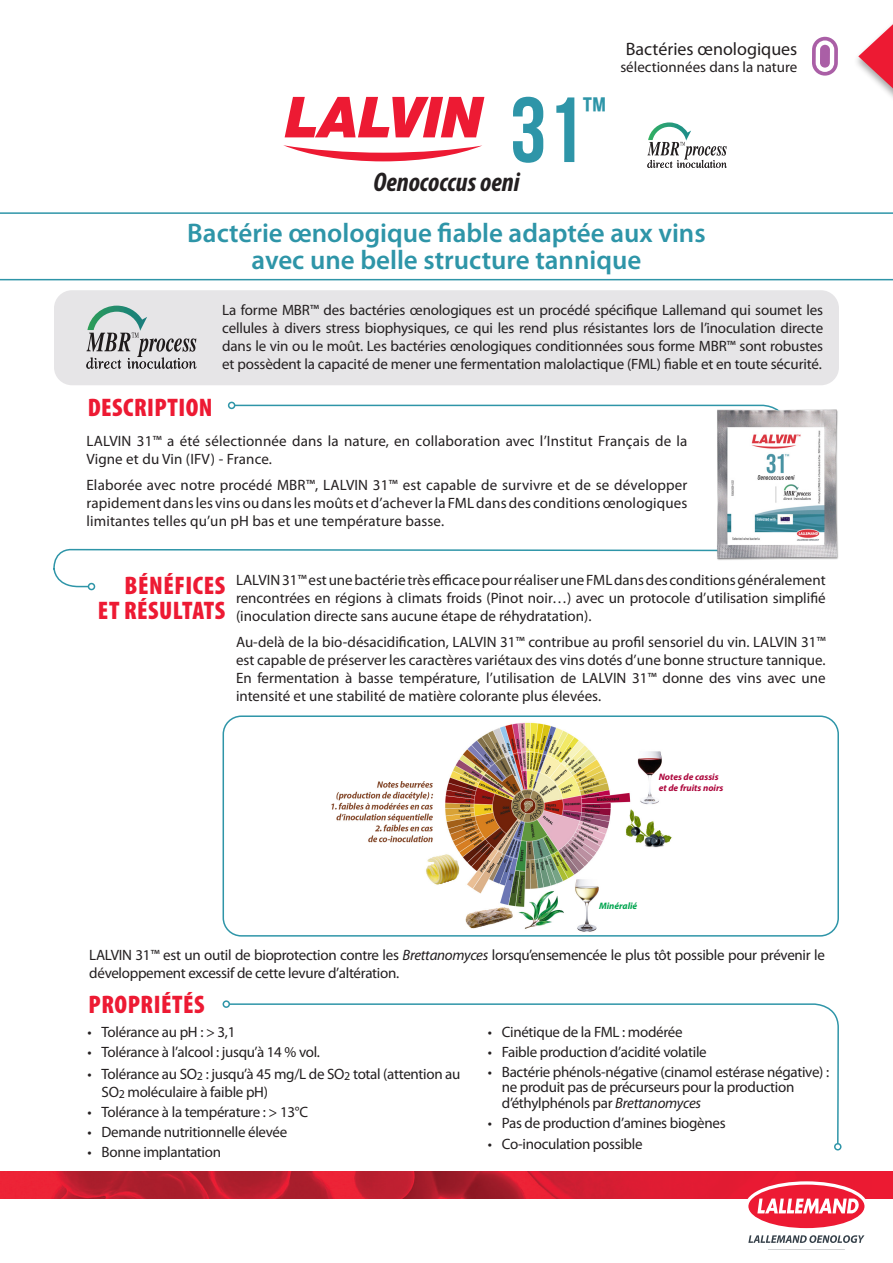
<style>
.page{position:relative;width:893px;height:1263px;background:#fff}
.page>*{position:absolute;margin:0;border:0;box-sizing:border-box;transform-origin:0 0}
.t1{font:92.25px "Bebas Neue";color:#2e95a8}
.t2{font:39.6px "Bebas Neue";color:#2e95a8}
.t3{font:600 27px/27px "Myriad Pro";color:#2e95a8;text-align:center}
.t4{font:italic 700 condensed 27px "Myriad Pro";color:#231f20}
.t5{font:900 condensed 25.5px/25.5px "Myriad Pro";letter-spacing:.02em;color:#ed1a33;text-align:right}
.t6{font:18px "Myriad Pro";color:#231f20}
.t7{font:15px/18px "Myriad Pro";letter-spacing:-.02em;color:#231f20;text-align:justify}
.t8{font:15px/18px "Myriad Pro";letter-spacing:.01em;color:#231f20}
.t9{font:15px "Myriad Pro";color:#231f20}
.t10{font:italic 700 9.3px/11.1px "Myriad Pro";color:#ad063c}
.t11{font:italic 700 9.3px "Myriad Pro";color:#00a54f}
.s1{font-style:italic}
</style>
<div class="page">
<svg style="left:812px;top:37px;width:26px;height:39px"></svg>
<svg style="left:858px;top:24px;width:35px;height:73px"></svg>
<div style="left:54px;top:290px;width:785px;height:95px;background:#e6e5e7;border-radius:18px"></div>
<svg style="left:86px;top:306px;width:111px;height:63px"></svg>
<img style="left:0;top:1171px;width:893px;height:27px">
<svg style="left:745px;top:1181px;width:123px;height:62px"></svg>
<svg style="left:0;top:212px;width:893px;height:68px"></svg>
<svg style="left:53px;top:404px;width:657px;height:184px"></svg>
<div style="left:228px;top:402px;width:7px;height:7px;border:2px solid #2e95a8;border-radius:50%"></div>
<div style="left:88px;top:583px;width:7px;height:7px;border:2px solid #2e95a8;border-radius:50%"></div>
<svg style="left:228px;top:1003px;width:612px;height:142px"></svg>
<div style="left:223px;top:1000px;width:7px;height:8px;border:2px solid #2e95a8;border-radius:50%"></div>
<div style="left:834px;top:1143px;width:7px;height:7px;border:2px solid #2e95a8;border-radius:50%"></div>
<img style="left:710px;top:404px;width:128px;height:156px">
<svg style="left:283px;top:145px;width:199px;height:16px"></svg>
<svg style="left:285px;top:97px;width:199px;height:40px"></svg>
<svg style="left:647px;top:122px;width:80px;height:46px"></svg>
<div style="left:223px;top:715px;width:616px;height:221px;border:2px solid #2e95a8;border-radius:18px"></div>
<img style="left:290px;top:722px;width:480px;height:212px">
<p class="t1" style="left:510px;top:80px;width:75px">31</p>
<p class="t2" style="left:583px;top:89px;width:25px">™</p>
<h3 class="t4" style="left:373px;top:166px;width:148px">Oenococcus oeni</h3>
<p class="t6" style="left:626px;top:38px;width:173px">Bactéries œnologiques</p>
<p class="t9" style="left:620px;top:57px;width:179px">sélectionnées dans la nature</p>
<p class="t3" style="left:187px;top:219px;width:520px">Bactérie œnologique fiable adaptée aux vins avec une belle structure tannique</p>
<p class="t5" style="left:88px;top:394px;width:126px">DESCRIPTION</p>
<p class="t7" style="left:222px;top:301px;width:602px">La forme MBR™ des bactéries œnologiques est un procédé spécifique Lallemand qui soumet les cellules à divers stress biophysiques, ce qui les rend plus résistantes lors de l’inoculation directe dans le vin ou le moût. Les bactéries œnologiques conditionnées sous forme MBR™ sont robustes et possèdent la capacité de mener une fermentation malolactique (FML) fiable et en toute sécurité.</p>
<p class="t8" style="left:86px;top:432px;width:602px">LALVIN 31™ a été sélectionnée dans la nature, en collaboration avec l’Institut Français de la<br>Vigne et du Vin (IFV) - France.</p>
<p class="t7" style="left:86px;top:476px;width:602px">Elaborée avec notre procédé MBR™, LALVIN 31™ est capable de survivre et de se développer rapidement dans les vins ou dans les moûts et d’achever la FML dans des conditions œnologiques limitantes telles qu’un pH bas et une température basse.</p>
<p class="t5" style="left:98px;top:572px;width:129px">BÉNÉFICES<br>ET RÉSULTATS</p>
<p class="t7" style="left:236px;top:570px;width:591px">LALVIN 31™ est une bactérie très efficace pour réaliser une FML dans des conditions généralement rencontrées en régions à climats froids (Pinot noir…) avec un protocole d’utilisation simplifié (inoculation directe sans aucune étape de réhydratation).</p>
<p class="t7" style="left:236px;top:633px;width:591px">Au-delà de la bio-désacidification, LALVIN 31™ contribue au profil sensoriel du vin. LALVIN 31™ est capable de préserver les caractères variétaux des vins dotés d’une bonne structure tannique.<br>En fermentation à basse température, l’utilisation de LALVIN 31™ donne des vins avec une intensité et une stabilité de matière colorante plus élevées.</p>
<p class="t10" style="left:659px;top:771px;width:66px">Notes de cassis et de fruits noirs</p>
<p class="t11" style="left:599px;top:900px;width:40px">Minéralié</p>
<p class="t7" style="left:89px;top:945px;width:737px">LALVIN 31™ est un outil de bioprotection contre les <span class="s1">Brettanomyces</span> lorsqu’ensemencée le plus tôt possible pour prévenir le développement excessif de cette levure d’altération.</p>
<p class="t5" style="left:89px;top:991px;width:117px">PROPRIÉTÉS</p>
<p class="t7" style="left:88px;top:1022px;width:149px">• Tolérance au pH : &gt; 3,1</p>
<p class="t7" style="left:88px;top:1042px;width:234px">• Tolérance à l’alcool : jusqu’à 14 % vol.</p>
<p class="t7" style="left:102px;top:1064px;width:360px;text-indent:-14px">• Tolérance au SO<sub>2</sub> : jusqu’à 45 mg/L de SO<sub>2</sub> total (attention au<br>SO<sub>2</sub> moléculaire à faible pH)</p>
<p class="t7" style="left:88px;top:1102px;width:222px">• Tolérance à la température : &gt; 13°C</p>
<p class="t7" style="left:88px;top:1122px;width:201px">• Demande nutritionnelle élevée</p>
<p class="t7" style="left:88px;top:1142px;width:135px">• Bonne implantation</p>
<p class="t7" style="left:488px;top:1022px;width:196px">• Cinétique de la FML : modérée</p>
<p class="t7" style="left:488px;top:1042px;width:220px">• Faible production d’acidité volatile</p>
<p class="t7" style="left:502px;top:1063px;width:329px;line-height:15.8px;text-align:left;text-indent:-14px">• Bactérie phénols-négative (cinamol estérase négative) : ne produit pas de précurseurs pour la production d’éthylphénols par <span class="s1">Brettanomyces</span></p>
<p class="t7" style="left:488px;top:1114px;width:239px">• Pas de production d’amines biogènes</p>
<p class="t7" style="left:488px;top:1134px;width:156px">• Co-inoculation possible</p>
</div>
